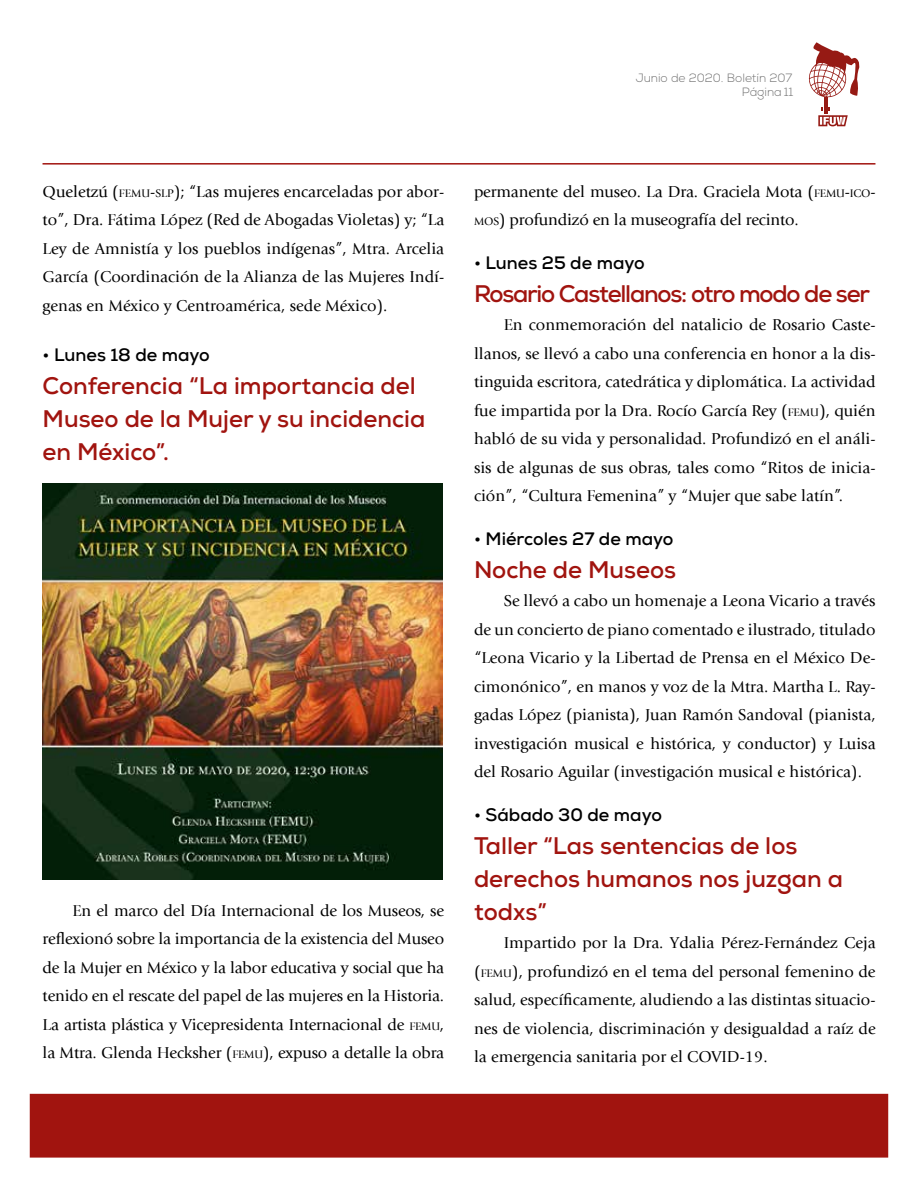
<style>
.page{position:relative;width:918px;height:1188px;background:#fff}
.page>*{position:absolute;margin:0;border:0;box-sizing:border-box;transform-origin:0 0}
.t1{font:700 24px/33px "Nexa";color:#a1140f}
.t2{font:700 24px "Nexa";letter-spacing:-.05em;color:#a1140f}
.t3{font:700 18px "Nexa";color:#000}
.t4{font:16.5px/28.5px "Giovanni LT";color:#000;text-align:justify}
.t5{font:300 12px/13.8px "Nexa";color:#707070;text-align:right}
.s1{font-size:11.55px}
.s2{font-style:inherit}
</style>
<div class="page">
<hr style="left:43px;top:163px;width:832px;height:2px;background:#a1140f">
<svg style="left:808px;top:42px;width:52px;height:84px"></svg>
<div style="left:30px;top:1094px;width:858px;height:64px;background:#a1140f"></div>
<img style="left:43px;top:483px;width:400px;height:396px">
<p class="t5" style="left:636px;top:71px;width:159px">Junio de 2020. Boletín 207<br>Página 11</p>
<p class="t4" style="left:43px;top:177px;width:403px">Queletzú (<span class="s1">FEMU</span><span class="s2">-</span><span class="s1">SLP</span>); “Las mujeres encarceladas por abor&shy;to”, Dra. Fátima López (Red de Abogadas Violetas) y; “La Ley de Amnistía y los pueblos indígenas”, Mtra. Arcelia García (Coordinación de la Alianza de las Mujeres Indí&shy;genas en México y Centroamérica, sede México).</p>
<p class="t3" style="left:43px;top:343px;width:169px">• Lunes 18 de mayo</p>
<h1 class="t1" style="left:43px;top:369px;width:384px">Conferencia “La importancia del<br>Museo de la Mujer y su incidencia en México”.</h1>
<p class="t4" style="left:43px;top:896px;width:403px;text-indent:30px">En el marco del Día Internacional de los Museos, se reflexionó sobre la importancia de la existencia del Museo de la Mujer en México y la labor educativa y social que ha tenido en el rescate del papel de las mujeres en la Historia.<br>La artista plástica y Vicepresidenta Internacional de <span class="s1">FEMU</span>, la Mtra. Glenda Hecksher (<span class="s1">FEMU</span>), expuso a detalle la obra</p>
<p class="t4" style="left:474px;top:177px;width:403px">permanente del museo. La Dra. Graciela Mota (<span class="s1">FEMU</span><span class="s2">-</span><span class="s1">ICO</span><span class="s2">-<br></span><span class="s1">MOS</span>) profundizó en la museografía del recinto.</p>
<p class="t3" style="left:474px;top:251px;width:172px">• Lunes 25 de mayo</p>
<h1 class="t2" style="left:474px;top:278px;width:397px">Rosario Castellanos: otro modo de ser</h1>
<p class="t4" style="left:474px;top:311px;width:403px;text-indent:30px">En conmemoración del natalicio de Rosario Caste&shy;llanos, se llevó a cabo una conferencia en honor a la dis&shy;tinguida escritora, catedrática y diplomática. La actividad fue impartida por la Dra. Rocío García Rey (<span class="s1">FEMU</span>), quién habló de su vida y personalidad. Profundizó en el análi&shy;sis de algunas de sus obras, tales como “Ritos de inicia&shy;ción”, “Cultura Femenina” y “Mujer que sabe latín”.</p>
<p class="t3" style="left:474px;top:527px;width:201px">• Miércoles 27 de mayo</p>
<h1 class="t1" style="left:474px;top:553px;width:204px">Noche de Museos</h1>
<p class="t4" style="left:474px;top:587px;width:403px;text-indent:30px">Se llevó a cabo un homenaje a Leona Vicario a través de un concierto de piano comentado e ilustrado, titulado “Leona Vicario y la Libertad de Prensa en el México De&shy;cimonónico”, en manos y voz de la Mtra. Martha L. Ray&shy;gadas López (pianista), Juan Ramón Sandoval (pianista, investigación musical e histórica, y conductor) y Luisa del Rosario Aguilar (investigación musical e histórica).</p>
<p class="t3" style="left:474px;top:803px;width:189px">• Sábado 30 de mayo</p>
<h1 class="t1" style="left:474px;top:829px;width:371px">Taller “Las sentencias de los derechos humanos nos juzgan a todxs”</h1>
<p class="t4" style="left:474px;top:929px;width:403px;text-indent:30px">Impartido por la Dra. Ydalia Pérez-Fernández Ceja (<span class="s1">FEMU</span>), profundizó en el tema del personal femenino de salud, específicamente, aludiendo a las distintas situacio&shy;nes de violencia, discriminación y desigualdad a raíz de la emergencia sanitaria por el COVID-19.</p>
</div>
